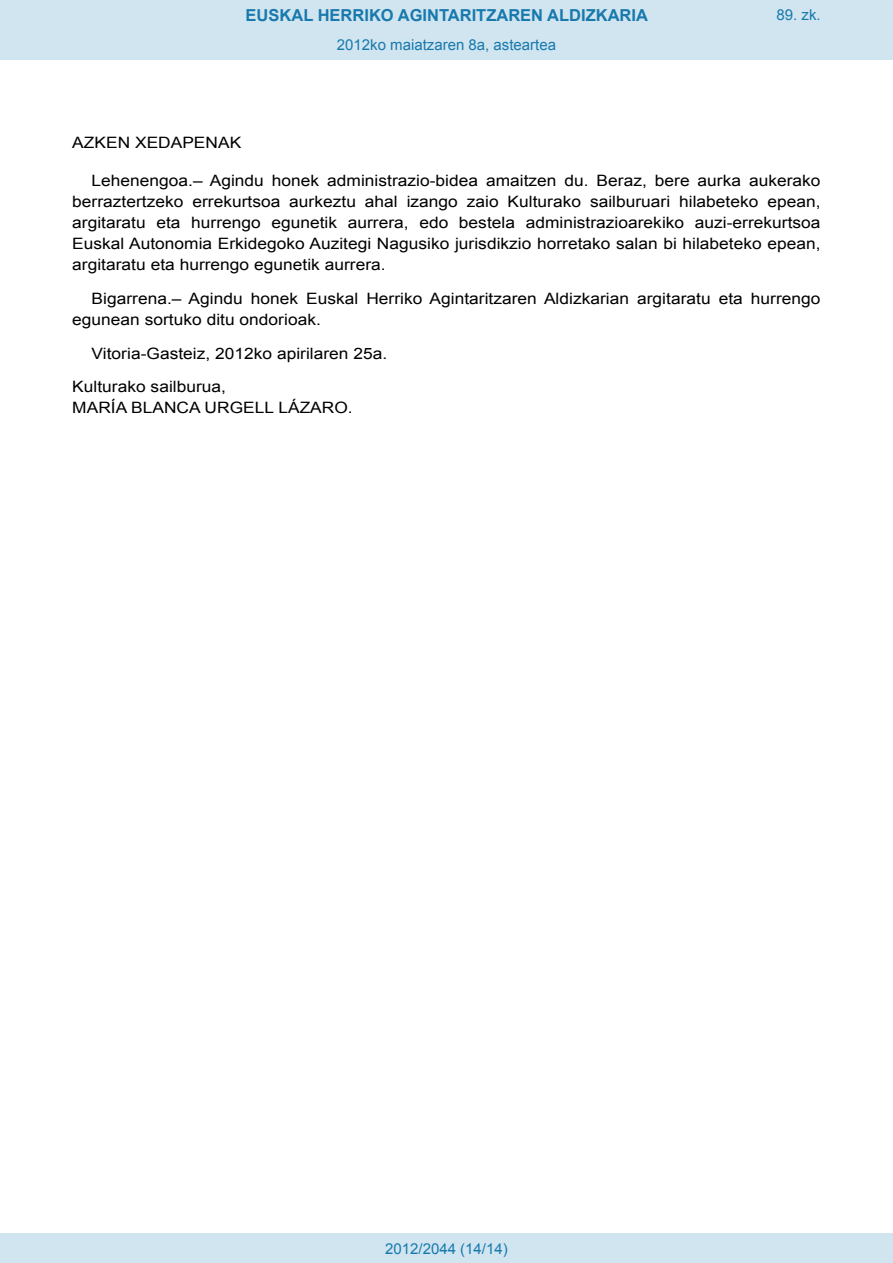
<style>
.page{position:relative;width:893px;height:1263px;background:#fff}
.page>*{position:absolute;margin:0;border:0;box-sizing:border-box;transform-origin:0 0}
.t1{font:700 16.5px "Arial";color:#1879ad}
.BOPVDetalle{font:15.6px/21px "Arial";color:#000;text-align:justify;scale:1.11 1}
.BOPVFirmaLugFec{font:15.6px "Arial";color:#000;scale:1.11 1}
.BOPVFirmaNombre{font:15.6px "Arial";color:#000;scale:1.11 1}
.BOPVFirmaPuesto{font:15.6px "Arial";color:#000;scale:1.11 1}
.BOPVDisposicion{font:15.6px "Arial";color:#000;scale:1.11 1}
.Paginacion_Centro{font:15px "Arial";color:#1879ad}
</style>
<div class="page">
<div style="left:0;top:0;width:893px;height:60px;background:#d0e5f0"></div>
<div style="left:0;top:1233px;width:893px;height:30px;background:#d0e5f0"></div>
<p class="t1" style="left:246px;top:4px;width:404px">EUSKAL HERRIKO AGINTARITZAREN ALDIZKARIA</p>
<p class="Paginacion_Centro" style="left:337px;top:35px;width:221px">2012ko maiatzaren 8a, asteartea</p>
<p class="Paginacion_Centro" style="left:776px;top:5px;width:46px">89. zk.</p>
<p class="BOPVDisposicion" style="left:72px;top:132px;width:154px">AZKEN XEDAPENAK</p>
<p class="BOPVDetalle" style="left:72px;top:170px;width:676px;text-indent:19px">Lehenengoa.– Agindu honek administrazio-bidea amaitzen du. Beraz, bere aurka aukerako berraztertzeko errekurtsoa aurkeztu ahal izango zaio Kulturako sailburuari hilabeteko epean, argitaratu eta hurrengo egunetik aurrera, edo bestela administrazioarekiko auzi-errekurtsoa Euskal Autonomia Erkidegoko Auzitegi Nagusiko jurisdikzio horretako salan bi hilabeteko epean, argitaratu eta hurrengo egunetik aurrera.</p>
<p class="BOPVDetalle" style="left:72px;top:288px;width:676px;text-indent:19px">Bigarrena.– Agindu honek Euskal Herriko Agintaritzaren Aldizkarian argitaratu eta hurrengo egunean sortuko ditu ondorioak.</p>
<p class="BOPVFirmaLugFec" style="left:92px;top:343px;width:268px">Vitoria-Gasteiz, 2012ko apirilaren 25a.</p>
<p class="BOPVFirmaPuesto" style="left:72px;top:377px;width:140px">Kulturako sailburua,</p>
<p class="BOPVFirmaNombre" style="left:72px;top:398px;width:254px">MARÍA BLANCA URGELL LÁZARO.</p>
<p class="Paginacion_Centro" style="left:385px;top:1238px;width:124px">2012/2044 (14/14)</p>
</div>
